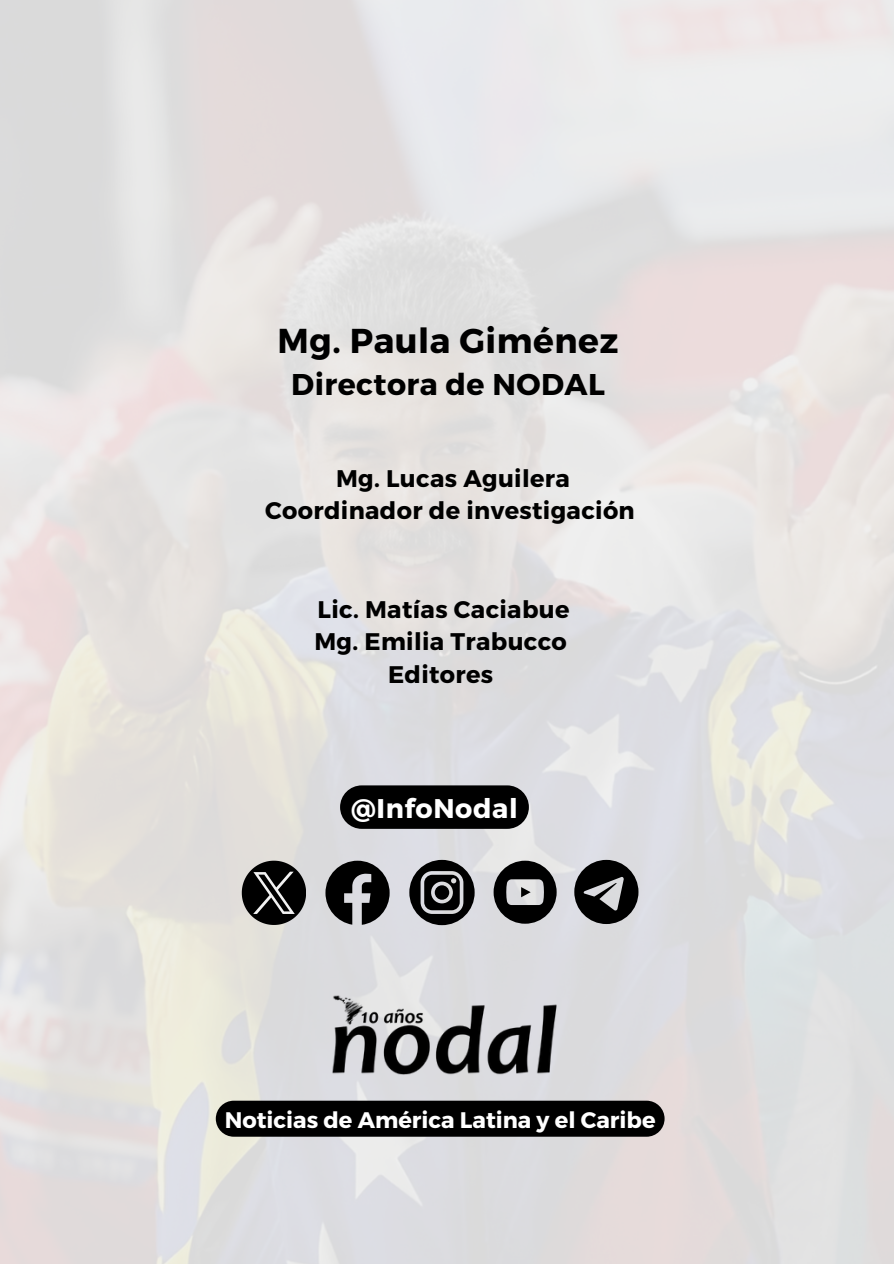
<style>
.page{position:relative;width:894px;height:1264px;background:#fff}
.page>*{position:absolute;margin:0;border:0;box-sizing:border-box;transform-origin:0 0}
.t1{font:700 34.5px "Montserrat";letter-spacing:.015em;color:#000}
.t2{font:700 30px "Montserrat";letter-spacing:.015em;color:#000}
.t3{font:700 27px "Montserrat";letter-spacing:.025em;color:#fff}
.t4{font:700 24px "Montserrat";letter-spacing:.015em;color:#000}
.t5{font:700 22.5px "Montserrat";color:#fff}
</style>
<div class="page">
<img style="left:0;top:0;width:893px;height:1263px">
<img style="left:311px;top:990px;width:257px;height:96px">
<svg style="left:242px;top:860px;width:64px;height:64px;background:#474746"></svg>
<svg style="left:325px;top:860px;width:64px;height:64px;background:#535355"></svg>
<svg style="left:409px;top:859px;width:65px;height:66px;background:#575759"></svg>
<svg style="left:493px;top:860px;width:63px;height:63px;background:#626263"></svg>
<svg style="left:574px;top:859px;width:64px;height:65px;background:#4f4f51"></svg>
<div style="left:340px;top:785px;width:188px;height:43px;background:#000;border-radius:22px"></div>
<div style="left:216px;top:1100px;width:448px;height:36px;background:#000;border-radius:18px"></div>
<p class="t1" style="left:277px;top:318px;width:342px">Mg. Paula Giménez</p>
<p class="t2" style="left:291px;top:365px;width:315px">Directora de NODAL</p>
<p class="t4" style="left:336px;top:462px;width:235px">Mg. Lucas Aguilera</p>
<p class="t4" style="left:265px;top:495px;width:371px">Coordinador de investigación</p>
<p class="t4" style="left:317px;top:593px;width:253px">Lic. Matías Caciabue</p>
<p class="t4" style="left:314px;top:626px;width:254px">Mg. Emilia Trabucco</p>
<p class="t4" style="left:388px;top:659px;width:107px">Editores</p>
<p class="t3" style="left:351px;top:790px;width:168px">@InfoNodal</p>
<h2 class="t5" style="left:225px;top:1105px;width:432px">Noticias de América Latina y el Caribe</h2>
</div>
